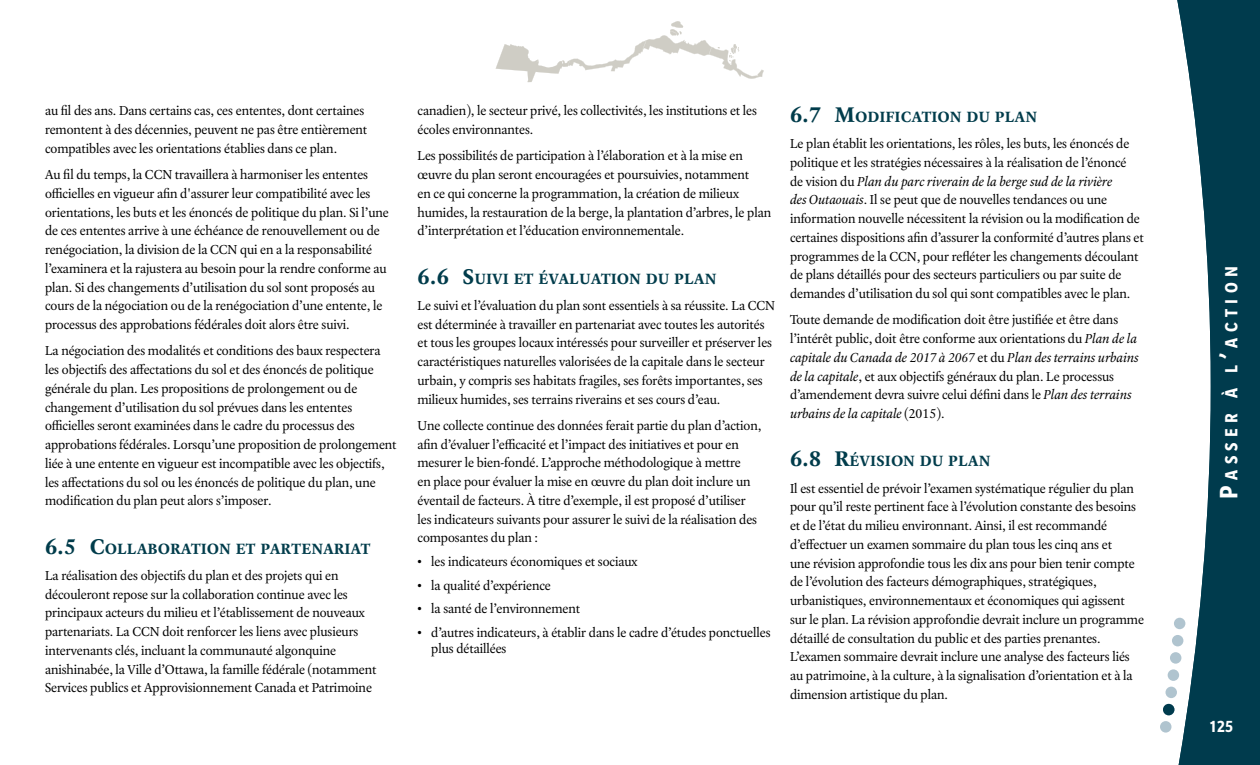
<style>
.page{position:relative;width:1260px;height:765px;background:#fff}
.page>*{position:absolute;margin:0;border:0;box-sizing:border-box;transform-origin:0 0}
.t1{font:700 condensed 19.25px "Slate Std";letter-spacing:.285em;color:#fff}
.t2{font:700 condensed 17.5px "Slate Std";color:#fff}
.t3{font:700 15.75px "Laurentian Std";letter-spacing:.035em;color:#003c4b}
.t4{font:13.75px/18.8px "Laurentian Std";color:#000}
.s1{font-size:22.5px}
.s2{font-style:italic}
.s3{font-size:27.5px}
</style>
<div class="page">
<svg style="left:496px;top:21px;width:268px;height:61px"></svg>
<svg style="left:1160px;top:721px;width:12px;height:12px"></svg>
<svg style="left:1170px;top:652px;width:11px;height:12px"></svg>
<div style="left:1166px;top:687px;width:11px;height:11px;background:#b0c4cf;border-radius:50%"></div>
<div style="left:1172px;top:635px;width:11px;height:11px;background:#b0c4cf;border-radius:50%"></div>
<div style="left:1168px;top:669px;width:11px;height:12px;background:#b0c4cf;border-radius:50%"></div>
<div style="left:1174px;top:618px;width:11px;height:11px;background:#b0c4cf;border-radius:50%"></div>
<svg style="left:1177px;top:0;width:83px;height:765px;fill:#003b4d"></svg>
<div style="left:1163px;top:704px;width:11px;height:11px;background:#003b4d;border-radius:50%"></div>
<p class="t4" style="left:45px;top:102px;width:324px">au fil des ans. Dans certains cas, ces ententes, dont certaines remontent à des décennies, peuvent ne pas être entièrement compatibles avec les orientations établies dans ce plan.</p>
<p class="t4" style="left:45px;top:165px;width:345px">Au fil du temps, la CCN travaillera à harmoniser les ententes officielles en vigueur afin d'assurer leur compatibilité avec les orientations, les buts et les énoncés de politique du plan. Si l’une de ces ententes arrive à une échéance de renouvellement ou de renégociation, la division de la CCN qui en a la responsabilité l’examinera et la rajustera au besoin pour la rendre conforme au plan. Si des changements d’utilisation du sol sont proposés au cours de la négociation ou de la renégociation d’une entente, le processus des approbations fédérales doit alors être suivi.</p>
<p class="t4" style="left:45px;top:342px;width:353px">La négociation des modalités et conditions des baux respectera les objectifs des affectations du sol et des énoncés de politique générale du plan. Les propositions de prolongement ou de changement d’utilisation du sol prévues dans les ententes officielles seront examinées dans le cadre du processus des approbations fédérales. Lorsqu’une proposition de prolongement liée à une entente en vigueur est incompatible avec les objectifs, les affectations du sol ou les énoncés de politique du plan, une modification du plan peut alors s’imposer.</p>
<p class="t3" style="left:45px;top:539px;width:327px"><span class="s1">6.5 C</span> OLLABORATION ET PARTENARIAT</p>
<p class="t4" style="left:45px;top:566px;width:333px">La réalisation des objectifs du plan et des projets qui en découleront repose sur la collaboration continue avec les principaux acteurs du milieu et l’établissement de nouveaux partenariats. La CCN doit renforcer les liens avec plusieurs intervenants clés, incluant la communauté algonquine anishinabée, la Ville d’Ottawa, la famille fédérale (notamment Services publics et Approvisionnement Canada et Patrimoine</p>
<p class="t4" style="left:418px;top:102px;width:341px">canadien), le secteur privé, les collectivités, les institutions et les écoles environnantes.</p>
<p class="t4" style="left:418px;top:147px;width:355px">Les possibilités de participation à l’élaboration et à la mise en œuvre du plan seront encouragées et poursuivies, notamment<br>en ce qui concerne la programmation, la création de milieux humides, la restauration de la berge, la plantation d’arbres, le plan d’interprétation et l’éducation environnementale.</p>
<p class="t3" style="left:418px;top:269px;width:300px"><span class="s1">6.6 S</span> UIVI ET ÉVALUATION DU PLAN</p>
<p class="t4" style="left:418px;top:296px;width:359px">Le suivi et l’évaluation du plan sont essentiels à sa réussite. La CCN est déterminée à travailler en partenariat avec toutes les autorités et tous les groupes locaux intéressés pour surveiller et préserver les caractéristiques naturelles valorisées de la capitale dans le secteur urbain, y compris ses habitats fragiles, ses forêts importantes, ses milieux humides, ses terrains riverains et ses cours d’eau.</p>
<p class="t4" style="left:418px;top:416px;width:345px">Une collecte continue des données ferait partie du plan d’action, afin d’évaluer l’efficacité et l’impact des initiatives et pour en mesurer le bien-fondé. L’approche méthodologique à mettre<br>en place pour évaluer la mise en œuvre du plan doit inclure un éventail de facteurs. À titre d’exemple, il est proposé d’utiliser les indicateurs suivants pour assurer le suivi de la réalisation des composantes du plan :</p>
<p class="t4" style="left:418px;top:553px;width:222px">• les indicateurs économiques et sociaux</p>
<p class="t4" style="left:418px;top:576px;width:135px">• la qualité d’expérience</p>
<p class="t4" style="left:418px;top:600px;width:164px">• la santé de l’environnement</p>
<p class="t4" style="left:431px;top:624px;width:341px;line-height:16.5px;text-indent:-14px">• d’autres indicateurs, à établir dans le cadre d’études ponctuelles plus détaillées</p>
<p class="t3" style="left:790px;top:108px;width:248px"><span class="s1">6.7 M</span>ODIFICATION DU PLAN</p>
<p class="t4" style="left:790px;top:135px;width:355px">Le plan établit les orientations, les rôles, les buts, les énoncés de politique et les stratégies nécessaires à la réalisation de l’énoncé<br>de vision du <span class="s2">Plan du parc riverain de la berge sud de la rivière<br>des Outaouais</span>. Il se peut que de nouvelles tendances ou une information nouvelle nécessitent la révision ou la modification de certaines dispositions afin d’assurer la conformité d’autres plans et programmes de la CCN, pour refléter les changements découlant de plans détaillés pour des secteurs particuliers ou par suite de demandes d’utilisation du sol qui sont compatibles avec le plan.</p>
<p class="t4" style="left:790px;top:311px;width:350px">Toute demande de modification doit être justifiée et être dans l’intérêt public, doit être conforme aux orientations du <span class="s2">Plan de la capitale du Canada de 2017 à 2067</span> et du <span class="s2">Plan des terrains urbains de la capitale</span>, et aux objectifs généraux du plan. Le processus d’amendement devra suivre celui défini dans le <span class="s2">Plan des terrains urbains de la capitale</span> (2015).</p>
<p class="t3" style="left:790px;top:452px;width:202px"><span class="s1">6.8 R</span>ÉVISION DU PLAN</p>
<p class="t4" style="left:790px;top:479px;width:355px">Il est essentiel de prévoir l’examen systématique régulier du plan pour qu’il reste pertinent face à l’évolution constante des besoins et de l’état du milieu environnant. Ainsi, il est recommandé d’effectuer un examen sommaire du plan tous les cinq ans et<br>une révision approfondie tous les dix ans pour bien tenir compte de l’évolution des facteurs démographiques, stratégiques, urbanistiques, environnementaux et économiques qui agissent sur le plan. La révision approfondie devrait inclure un programme détaillé de consultation du public et des parties prenantes.<br>L’examen sommaire devrait inclure une analyse des facteurs liés au patrimoine, à la culture, à la signalisation d’orientation et à la dimension artistique du plan.</p>
<h1 class="t1" style="left:1221px;top:499px;width:234px;rotate:-90deg"><span class="s3">P</span>asser à l<span class="s3">’</span>action</h1>
<p class="t2" style="left:1209px;top:718px;width:26px">125</p>
</div>
